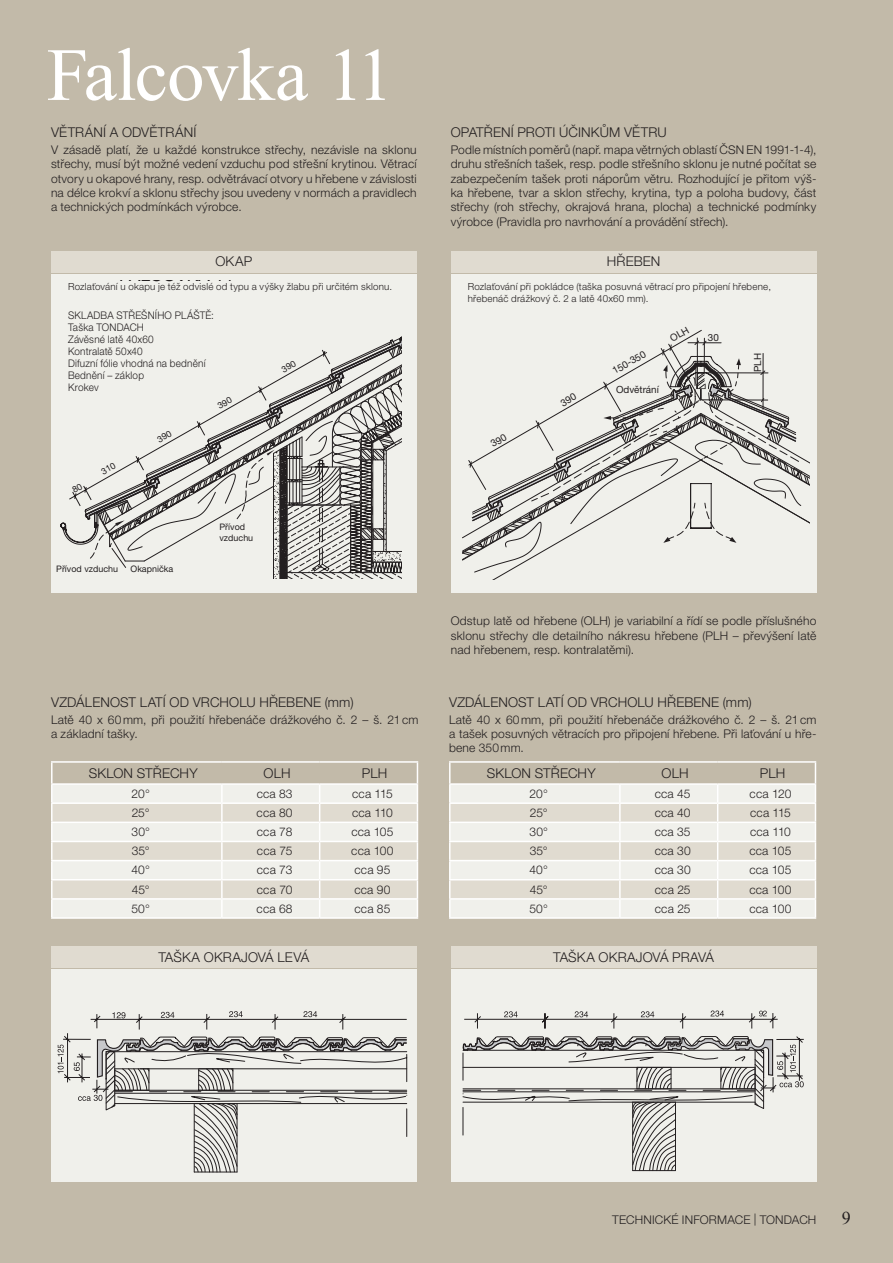
<style>
.page{position:relative;width:893px;height:1263px;background:#c2baa9}
.page>*{position:absolute;margin:0;border:0;box-sizing:border-box;transform-origin:0 0}
.Nadpis_Taška{font:75px "Times New Roman";letter-spacing:-.025em;color:#fff}
.t1{font:18.15px "Helvetica Neue LT Pro";color:#231f20}
.t2{font:18px "Times New Roman";color:#231f20}
.t3{font:17.4px "Helvetica Neue LT Pro";color:#231f20}
.VÝKRESY{font:300 13.5px "Helvetica Neue LT Pro";letter-spacing:.01em;color:#231f20}
.Laťování{font:300 13.5px "Helvetica Neue LT Pro";letter-spacing:.01em;color:#231f20}
.DRUH_Tašky{font:300 13.5px "Helvetica Neue LT Pro";letter-spacing:.01em;color:#231f20}
.Text_Blok{font:300 12px/14.4px "Helvetica Neue LT Pro";letter-spacing:.015em;color:#231f20;text-align:justify}
.TABULKA_Vzdálenost_L{font:300 12px "Helvetica Neue LT Pro";letter-spacing:.015em;color:#231f20}
.popisek_obr{font:300 10.5px "Helvetica Neue LT Pro";letter-spacing:.02em;color:#231f20;scale:.95 1}
.t4{font:9.9px "Helvetica Neue LT Pro";color:#231f20}
.Popiska_Fota{font:300 9.75px/11.7px "Helvetica Neue LT Pro";letter-spacing:.02em;color:#231f20}
.t5{font:9px/10.8px "Helvetica Neue LT Pro";color:#231f20}
</style>
<div class="page">
<div style="left:51px;top:947px;width:366px;height:21px;background:#e0dbd0"></div>
<div style="left:451px;top:947px;width:365px;height:21px;background:#e0dbd0"></div>
<div style="left:51px;top:969px;width:366px;height:213px;background:#f0f0eb"></div>
<svg style="left:58px;top:1011px;width:350px;height:162px"></svg>
<div style="left:451px;top:969px;width:365px;height:213px;background:#f0f0eb"></div>
<svg style="left:462px;top:1010px;width:342px;height:161px"></svg>
<hr style="left:721px;top:1088px;width:34px;height:1px;background:#231f20">
<hr style="left:721px;top:1067px;width:34px;height:1px;background:#231f20">
<div style="left:451px;top:251px;width:365px;height:21px;background:#e0dbd0"></div>
<div style="left:451px;top:274px;width:365px;height:319px;background:#f0f0eb"></div>
<div style="left:51px;top:251px;width:366px;height:21px;background:#e0dbd0"></div>
<div style="left:51px;top:274px;width:366px;height:319px;background:#f0f0eb"></div>
<hr style="left:51px;top:761px;width:171px;height:2px;background:#fff">
<hr style="left:222px;top:761px;width:98px;height:2px;background:#fff">
<hr style="left:320px;top:761px;width:98px;height:2px;background:#fff">
<svg style="left:51px;top:762px;width:367px;height:155px;background:#e5e3da"></svg>
<hr style="left:51px;top:917px;width:171px;height:2px;background:#fff">
<hr style="left:222px;top:917px;width:98px;height:2px;background:#fff">
<hr style="left:320px;top:917px;width:98px;height:2px;background:#fff">
<hr style="left:449px;top:761px;width:171px;height:2px;background:#fff">
<hr style="left:620px;top:761px;width:98px;height:2px;background:#fff">
<hr style="left:718px;top:761px;width:98px;height:2px;background:#fff">
<svg style="left:449px;top:762px;width:367px;height:155px;background:#e5e3da"></svg>
<hr style="left:449px;top:917px;width:171px;height:2px;background:#fff">
<hr style="left:620px;top:917px;width:98px;height:2px;background:#fff">
<hr style="left:718px;top:917px;width:98px;height:2px;background:#fff">
<svg style="left:462px;top:330px;width:347px;height:250px"></svg>
<svg style="left:60px;top:336px;width:342px;height:243px"></svg>
<p class="Nadpis_Taška" style="left:47px;top:24px;width:349px">Falcovka 11</p>
<p class="DRUH_Tašky" style="left:51px;top:124px;width:147px">VĚTRÁNÍ A ODVĚTRÁNÍ</p>
<p class="Text_Blok" style="left:51px;top:142px;width:367px">V zásadě platí, že u každé konstrukce střechy, nezávisle na sklonu střechy, musí být možné vedení vzduchu pod střešní krytinou. Větrací otvory u okapové hrany, resp. odvětrávací otvory u hřebene v závislosti na délce krokví a sklonu střechy jsou uvedeny v normách a pravidlech a technických podmínkách výrobce.</p>
<p class="VÝKRESY" style="left:215px;top:253px;width:38px">OKAP</p>
<p class="t3" style="left:119px;top:264px;width:116px">FALCOVKA 11</p>
<p class="Popiska_Fota" style="left:68px;top:280px;width:326px">Rozlaťování u okapu je též odvislé od typu a výšky žlabu při určitém sklonu.</p>
<p class="popisek_obr" style="left:68px;top:309px;width:155px">SKLADBA STŘEŠNÍHO PLÁŠTĚ:</p>
<p class="popisek_obr" style="left:68px;top:321px;width:81px">Taška TONDACH</p>
<p class="popisek_obr" style="left:68px;top:333px;width:92px">Závěsné latě 40x60</p>
<p class="popisek_obr" style="left:68px;top:345px;width:80px">Kontralatě 50x40</p>
<p class="popisek_obr" style="left:68px;top:357px;width:146px">Difuzní fólie vhodná na bednění</p>
<p class="popisek_obr" style="left:68px;top:369px;width:82px">Bednění – záklop</p>
<p class="popisek_obr" style="left:68px;top:381px;width:34px">Krokev</p>
<p class="DRUH_Tašky" style="left:451px;top:124px;width:217px">OPATŘENÍ PROTI ÚČINKŮM VĚTRU</p>
<p class="Text_Blok" style="left:451px;top:142px;width:367px">Podle místních poměrů (např. mapa větrných oblastí ČSN EN 1991-1-4), druhu střešních tašek, resp. podle střešního sklonu je nutné počítat se zabezpečením tašek proti náporům větru. Rozhodující je přitom výš&shy;ka hřebene, tvar a sklon střechy, krytina, typ a poloha budovy, část střechy (roh střechy, okrajová hrana, plocha) a technické podmínky výrobce (Pravidla pro navrhování a provádění střech).</p>
<p class="VÝKRESY" style="left:607px;top:253px;width:55px">HŘEBEN</p>
<p class="t1" style="left:638px;top:148px;width:121px">FALCOVKA 11</p>
<p class="Popiska_Fota" style="left:468px;top:280px;width:305px">Rozlaťování při pokládce (taška posuvná větrací pro připojení hřebene, hřebenáč drážkový č. 2 a latě 40x60 mm).</p>
<p class="t4" style="left:708px;top:331px;width:12px">30</p>
<p class="t4" style="left:610px;top:366px;width:38px;rotate:-30deg">150-350</p>
<p class="t4" style="left:752px;top:372px;width:20px;rotate:-90deg">PLH</p>
<p class="t4" style="left:616px;top:384px;width:44px">Odvětrání</p>
<p class="t5" style="left:56px;top:563px;width:63px">Přívod vzduchu</p>
<p class="t5" style="left:131px;top:563px;width:44px">Okapnička</p>
<p class="t5" style="left:219px;top:521px;width:35px">Přívod vzduchu</p>
<p class="Laťování" style="left:51px;top:694px;width:304px">VZDÁLENOST LATÍ OD VRCHOLU HŘEBENE (mm)</p>
<p class="Text_Blok" style="left:51px;top:712px;width:369px">Latě 40 x 60mm, při použití hřebenáče drážkového č. 2 – š. 21cm a základní tašky.</p>
<p class="VÝKRESY" style="left:89px;top:765px;width:110px">SKLON STŘECHY</p>
<p class="VÝKRESY" style="left:264px;top:765px;width:29px">OLH</p>
<p class="VÝKRESY" style="left:362px;top:765px;width:27px">PLH</p>
<p class="TABULKA_Vzdálenost_L" style="left:132px;top:786px;width:20px">20°</p>
<p class="TABULKA_Vzdálenost_L" style="left:257px;top:786px;width:37px">cca 83</p>
<p class="TABULKA_Vzdálenost_L" style="left:352px;top:786px;width:42px">cca 115</p>
<p class="TABULKA_Vzdálenost_L" style="left:132px;top:805px;width:19px">25°</p>
<p class="TABULKA_Vzdálenost_L" style="left:257px;top:805px;width:38px">cca 80</p>
<p class="TABULKA_Vzdálenost_L" style="left:352px;top:805px;width:42px">cca 110</p>
<p class="TABULKA_Vzdálenost_L" style="left:131px;top:824px;width:20px">30°</p>
<p class="TABULKA_Vzdálenost_L" style="left:257px;top:824px;width:37px">cca 78</p>
<p class="TABULKA_Vzdálenost_L" style="left:351px;top:824px;width:44px">cca 105</p>
<p class="TABULKA_Vzdálenost_L" style="left:132px;top:844px;width:19px">35°</p>
<p class="TABULKA_Vzdálenost_L" style="left:257px;top:844px;width:37px">cca 75</p>
<p class="TABULKA_Vzdálenost_L" style="left:351px;top:844px;width:44px">cca 100</p>
<p class="TABULKA_Vzdálenost_L" style="left:132px;top:863px;width:20px">40°</p>
<p class="TABULKA_Vzdálenost_L" style="left:257px;top:863px;width:37px">cca 73</p>
<p class="TABULKA_Vzdálenost_L" style="left:354px;top:863px;width:37px">cca 95</p>
<p class="TABULKA_Vzdálenost_L" style="left:132px;top:882px;width:20px">45°</p>
<p class="TABULKA_Vzdálenost_L" style="left:257px;top:882px;width:37px">cca 70</p>
<p class="TABULKA_Vzdálenost_L" style="left:354px;top:882px;width:38px">cca 90</p>
<p class="TABULKA_Vzdálenost_L" style="left:132px;top:901px;width:20px">50°</p>
<p class="TABULKA_Vzdálenost_L" style="left:257px;top:901px;width:37px">cca 68</p>
<p class="TABULKA_Vzdálenost_L" style="left:354px;top:901px;width:37px">cca 85</p>
<p class="Text_Blok" style="left:451px;top:613px;width:367px">Odstup latě od hřebene (OLH) je variabilní a řídí se podle příslušného sklonu střechy dle detailního nákresu hřebene (PLH – převýšení latě nad hřebenem, resp. kontralatěmi).</p>
<p class="Laťování" style="left:449px;top:694px;width:304px">VZDÁLENOST LATÍ OD VRCHOLU HŘEBENE (mm)</p>
<p class="Text_Blok" style="left:449px;top:712px;width:369px">Latě 40 x 60mm, při použití hřebenáče drážkového č. 2 – š. 21cm a tašek posuvných větracích pro připojení hřebene. Při laťování u hře&shy;bene 350mm.</p>
<p class="VÝKRESY" style="left:487px;top:765px;width:110px">SKLON STŘECHY</p>
<p class="VÝKRESY" style="left:662px;top:765px;width:29px">OLH</p>
<p class="VÝKRESY" style="left:760px;top:765px;width:27px">PLH</p>
<p class="TABULKA_Vzdálenost_L" style="left:530px;top:786px;width:20px">20°</p>
<p class="TABULKA_Vzdálenost_L" style="left:655px;top:786px;width:37px">cca 45</p>
<p class="TABULKA_Vzdálenost_L" style="left:750px;top:786px;width:43px">cca 120</p>
<p class="TABULKA_Vzdálenost_L" style="left:530px;top:805px;width:19px">25°</p>
<p class="TABULKA_Vzdálenost_L" style="left:655px;top:805px;width:37px">cca 40</p>
<p class="TABULKA_Vzdálenost_L" style="left:750px;top:805px;width:42px">cca 115</p>
<p class="TABULKA_Vzdálenost_L" style="left:529px;top:824px;width:20px">30°</p>
<p class="TABULKA_Vzdálenost_L" style="left:655px;top:824px;width:37px">cca 35</p>
<p class="TABULKA_Vzdálenost_L" style="left:750px;top:824px;width:42px">cca 110</p>
<p class="TABULKA_Vzdálenost_L" style="left:530px;top:844px;width:19px">35°</p>
<p class="TABULKA_Vzdálenost_L" style="left:655px;top:844px;width:37px">cca 30</p>
<p class="TABULKA_Vzdálenost_L" style="left:749px;top:844px;width:44px">cca 105</p>
<p class="TABULKA_Vzdálenost_L" style="left:529px;top:863px;width:20px">40°</p>
<p class="TABULKA_Vzdálenost_L" style="left:655px;top:863px;width:37px">cca 30</p>
<p class="TABULKA_Vzdálenost_L" style="left:749px;top:863px;width:44px">cca 105</p>
<p class="TABULKA_Vzdálenost_L" style="left:530px;top:882px;width:20px">45°</p>
<p class="TABULKA_Vzdálenost_L" style="left:655px;top:882px;width:37px">cca 25</p>
<p class="TABULKA_Vzdálenost_L" style="left:749px;top:882px;width:44px">cca 100</p>
<p class="TABULKA_Vzdálenost_L" style="left:530px;top:901px;width:20px">50°</p>
<p class="TABULKA_Vzdálenost_L" style="left:655px;top:901px;width:37px">cca 25</p>
<p class="TABULKA_Vzdálenost_L" style="left:749px;top:901px;width:44px">cca 100</p>
<p class="VÝKRESY" style="left:158px;top:949px;width:152px">TAŠKA OKRAJOVÁ LEVÁ</p>
<p class="VÝKRESY" style="left:553px;top:949px;width:162px">TAŠKA OKRAJOVÁ PRAVÁ</p>
<p class="Text_Blok" style="left:612px;top:1212px;width:206px">TECHNICKÉ INFORMACE | TONDACH</p>
<h3 class="t2" style="left:842px;top:1205px;width:10px">9</h3>
</div>
